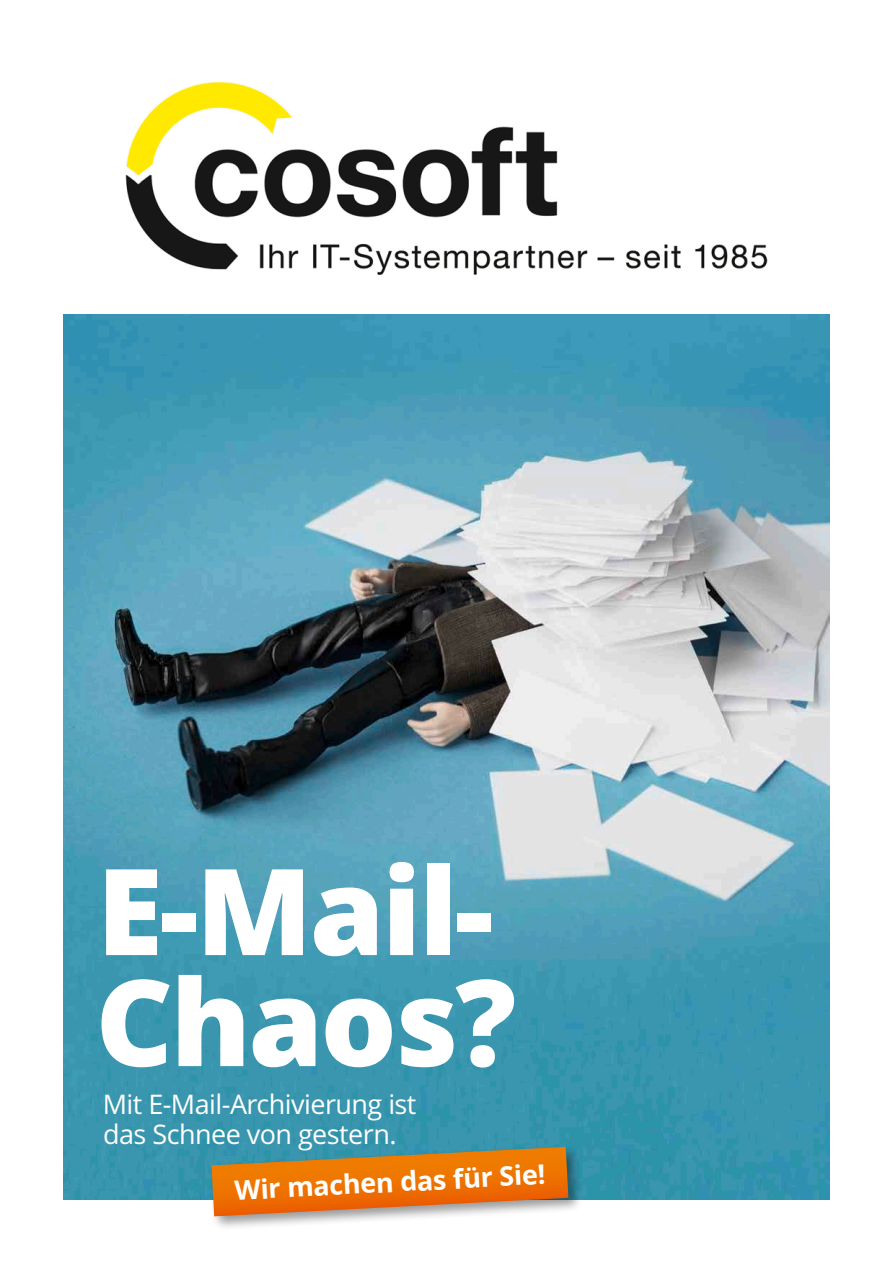
<style>
.page{position:relative;width:893px;height:1263px;background:#fff}
.page>*{position:absolute;margin:0;border:0;box-sizing:border-box;transform-origin:0 0}
.t1{font:800 120px/111px "Open Sans";letter-spacing:-.02em;color:#fff}
.t2{font:27px/30px "Open Sans";letter-spacing:-.02em;color:#fff}
.t3{font:700 27px "Open Sans";color:#fff}
</style>
<div class="page">
<img style="left:64px;top:315px;width:765px;height:884px">
<div style="left:209px;top:1144px;width:374px;height:87px;background:#000;opacity:.4"></div>
<svg style="left:211px;top:1147px;width:357px;height:69px;background:#cf8131"></svg>
<img style="left:125px;top:82px;width:643px;height:193px">
<h1 class="t1" style="left:95px;top:850px;width:422px">E-Mail-<br>Chaos?</h1>
<p class="t2" style="left:103px;top:1088px;width:315px">Mit E-Mail-Archivierung ist das Schnee von gestern.</p>
<p class="t3" style="left:234px;top:1171px;width:312px;rotate:-3deg">Wir machen das für Sie!</p>
</div>
